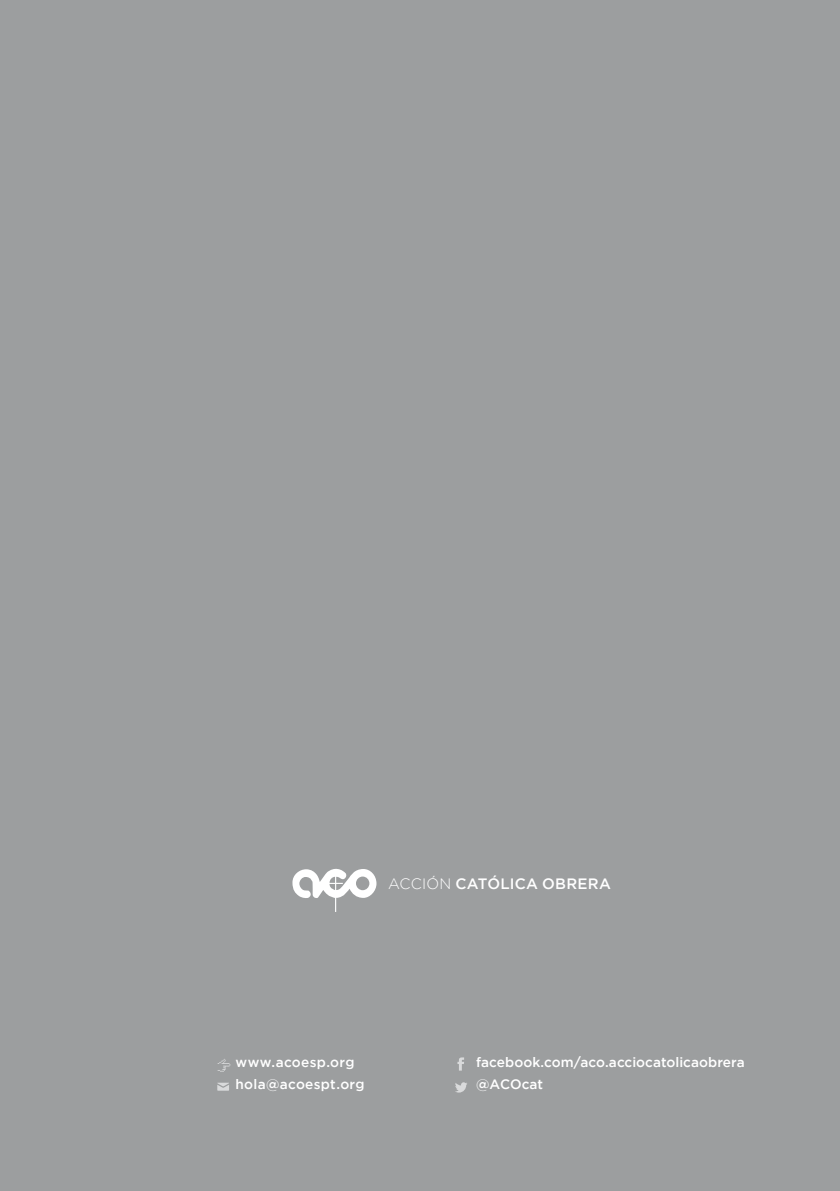
<style>
.page{position:relative;width:840px;height:1191px;background:#fff}
.page>*{position:absolute;margin:0;border:0;box-sizing:border-box;transform-origin:0 0}
.t1{font:500 15px "Gotham";letter-spacing:.02em;color:#fff}
.t2{font:500 13.6px/21.6px "Gotham";letter-spacing:.005em;color:#fff}
.t3{font:500 13.6px/21.6px "Gotham";letter-spacing:.025em;color:#fff}
.s1{font-weight:300}
</style>
<div class="page">
<div style="left:0;top:0;width:839px;height:1191px;background:#9c9e9f"></div>
<svg style="left:292px;top:868px;width:84px;height:44px"></svg>
<svg style="left:217px;top:1082px;width:12px;height:8px"></svg>
<svg style="left:217px;top:1059px;width:13px;height:12px"></svg>
<svg style="left:457px;top:1057px;width:7px;height:13px"></svg>
<svg style="left:455px;top:1082px;width:12px;height:10px"></svg>
<p class="t1" style="left:388px;top:875px;width:224px"><span class="s1">ACCIÓN</span> CATÓLICA OBRERA</p>
<p class="t3" style="left:235px;top:1051px;width:131px">www.acoesp.org hola@acoespt.org</p>
<p class="t2" style="left:476px;top:1051px;width:270px">facebook.com/aco.acciocatolicaobrera @ACOcat</p>
</div>
